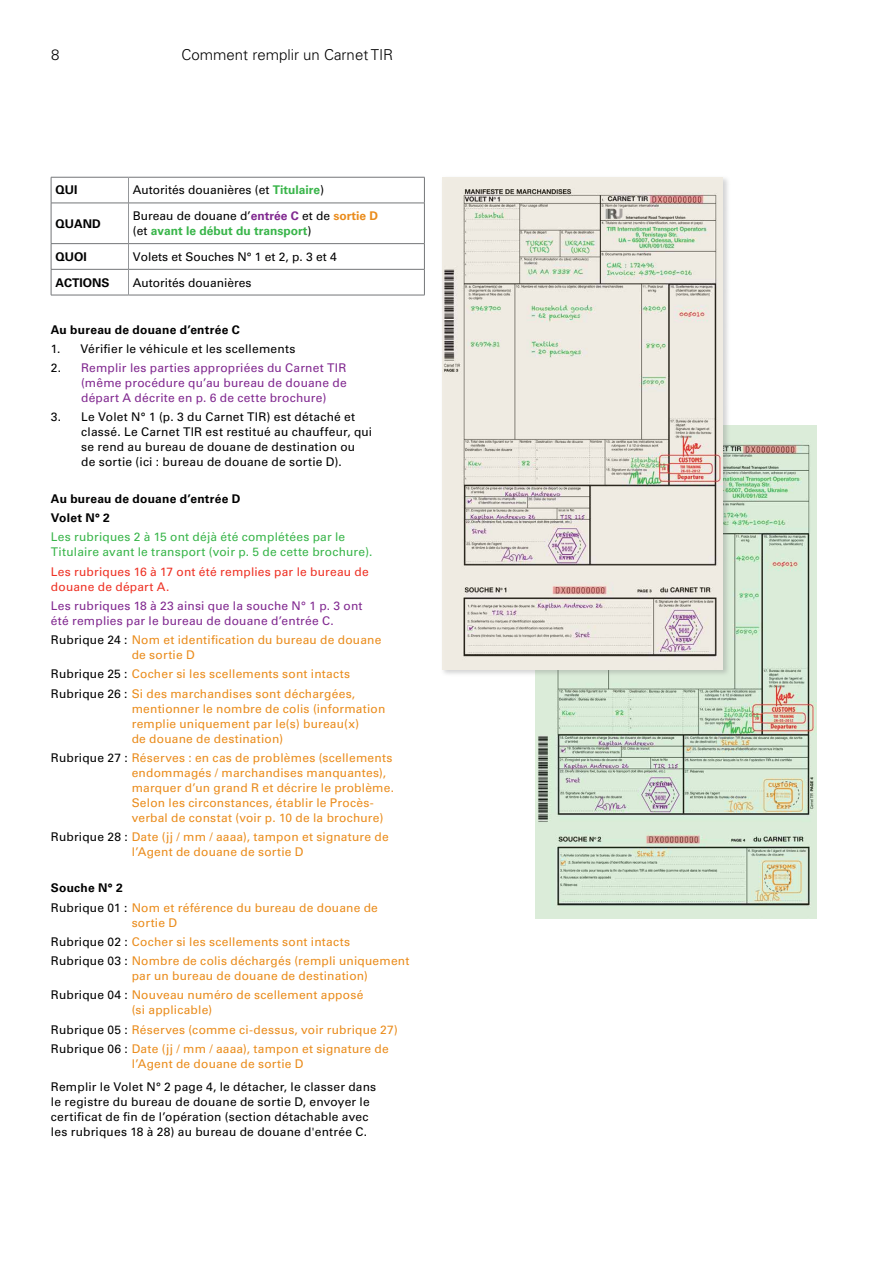
<style>
.page{position:relative;width:893px;height:1263px;background:#fff}
.page>*{position:absolute;margin:0;border:0;box-sizing:border-box;transform-origin:0 0}
.t1{font:300 15px "Univers LT Std";color:#000}
.t2{font:12px/15px "Univers LT Pro 55 Roman";letter-spacing:.015em;color:#ea8c1c}
.t3{font:12px/15px "Univers LT Pro 55 Roman";letter-spacing:.015em;color:#000}
.t4{font:12px/15px "Univers LT Pro 55 Roman";letter-spacing:.02em;color:#812990;text-align:justify}
.t5{font:12px/15px "Univers LT Pro 55 Roman";letter-spacing:.015em;color:#39b54a}
.t6{font:700 12px/19.2px "Univers LT Pro 65";letter-spacing:.02em;color:#000}
.t7{font:12px/15px "Univers LT Pro 55 Roman";letter-spacing:.02em;color:#ee3124}
.t8{font:700 12px "Univers LT Pro 65";color:#39b54a}
.t9{font:700 12px "Univers LT Pro 65";color:#000}
.s1{font-family:"Univers LT Pro 65";font-weight:700;color:#39b54a}
.s2{font-family:"Univers LT Pro 65";font-weight:700;color:#812990}
.s3{font-family:"Univers LT Pro 65";font-weight:700;color:#ea8c1c}
.s4{font-family:"Univers LT Pro 55 Roman";font-weight:400;color:#000}
.s5{color:#000}
</style>
<div class="page">
<img style="left:536px;top:426px;width:280px;height:492px">
<hr style="left:51px;top:177px;width:77px;height:1px;background:#747678">
<svg style="left:51px;top:177px;width:1px;height:26px"></svg>
<hr style="left:128px;top:177px;width:297px;height:1px;background:#747678">
<svg style="left:424px;top:177px;width:1px;height:26px"></svg>
<svg style="left:128px;top:177px;width:1px;height:26px"></svg>
<hr style="left:51px;top:203px;width:77px;height:1px;background:#747678">
<hr style="left:51px;top:203px;width:1px;height:40px;background:#747678">
<hr style="left:128px;top:203px;width:297px;height:1px;background:#747678">
<hr style="left:424px;top:203px;width:1px;height:40px;background:#747678">
<hr style="left:128px;top:203px;width:1px;height:40px;background:#95979a">
<hr style="left:51px;top:243px;width:77px;height:1px;background:#747678">
<hr style="left:128px;top:243px;width:297px;height:1px;background:#747678">
<hr style="left:51px;top:269px;width:77px;height:1px;background:#747678">
<svg style="left:51px;top:244px;width:1px;height:51px"></svg>
<hr style="left:51px;top:295px;width:77px;height:1px;background:#747678">
<hr style="left:128px;top:269px;width:297px;height:1px;background:#747678">
<svg style="left:424px;top:244px;width:1px;height:51px"></svg>
<hr style="left:128px;top:295px;width:297px;height:1px;background:#747678">
<svg style="left:128px;top:244px;width:1px;height:51px"></svg>
<div style="left:441px;top:175px;width:289px;height:502px;background:#6d6e71;opacity:.3"></div>
<img style="left:442px;top:177px;width:281px;height:492px">
<p class="t1" style="left:51px;top:46px;width:10px">8</p>
<p class="t1" style="left:182px;top:46px;width:213px">Comment remplir un Carnet TIR</p>
<p class="t6" style="left:55px;top:181px;width:24px">QUI</p>
<p class="t3" style="left:133px;top:183px;width:193px">Autorités douanières (et <span class="s1">Titulaire</span>)</p>
<p class="t6" style="left:55px;top:214px;width:47px">QUAND</p>
<p class="t3" style="left:133px;top:208px;width:247px">Bureau de douane d’<span class="s2">entrée C</span> et de <span class="s3">sortie D</span></p>
<p class="t8" style="left:133px;top:224px;width:180px"><span class="s4">(et</span> avant le début du transport<span class="s4">)</span></p>
<p class="t6" style="left:55px;top:247px;width:33px">QUOI</p>
<p class="t3" style="left:133px;top:249px;width:206px">Volets et Souches N° 1 et 2, p. 3 et 4</p>
<p class="t9" style="left:55px;top:275px;width:56px">ACTIONS</p>
<p class="t3" style="left:133px;top:275px;width:120px">Autorités douanières</p>
<p class="t6" style="left:51px;top:320px;width:190px">Au bureau de douane d’entrée C</p>
<p class="t3" style="left:51px;top:341px;width:11px">1.</p>
<p class="t3" style="left:81px;top:341px;width:216px">Vérifier le véhicule et les scellements</p>
<p class="t3" style="left:51px;top:360px;width:12px">2.</p>
<p class="t4" style="left:81px;top:360px;width:267px">Remplir les parties appropriées du Carnet TIR (même procédure qu’au bureau de douane de départ A décrite en p. 6 de cette brochure)</p>
<p class="t3" style="left:51px;top:410px;width:12px">3.</p>
<p class="t3" style="left:81px;top:410px;width:293px">Le Volet N° 1 (p. 3 du Carnet TIR) est détaché et classé. Le Carnet TIR est restitué au chauffeur, qui se rend au bureau de douane de destination ou de sortie (ici : bureau de douane de sortie D).</p>
<p class="t6" style="left:51px;top:489px;width:191px">Au bureau de douane d’entrée D<br>Volet N° 2</p>
<p class="t5" style="left:51px;top:529px;width:323px">Les rubriques 2 à 15 ont déjà été complétées par le<br>Titulaire avant le transport (voir p. 5 de cette brochure).</p>
<p class="t7" style="left:51px;top:564px;width:319px">Les rubriques 16 à 17 ont été remplies par le bureau de douane de départ A.</p>
<p class="t4" style="left:51px;top:598px;width:313px">Les rubriques 18 à 23 ainsi que la souche N° 1 p. 3 ont été remplies par le bureau de douane d’entrée C.</p>
<p class="t2" style="left:132px;top:632px;width:251px;text-indent:-81px"><span class="s5">Rubrique 24 :</span> Nom et identification du bureau de douane de sortie D</p>
<p class="t2" style="left:51px;top:664px;width:306px;line-height:19.2px"><span class="s5">Rubrique 25 :</span> Cocher si les scellements sont intacts<br><span class="s5">Rubrique 26 :</span> Si des marchandises sont déchargées,</p>
<p class="t2" style="left:132px;top:701px;width:255px">mentionner le nombre de colis (information remplie uniquement par le(s) bureau(x)<br>de douane de destination)</p>
<p class="t2" style="left:132px;top:750px;width:264px;text-indent:-81px"><span class="s5">Rubrique 27 :</span> Réserves : en cas de problèmes (scellements endommagés / marchandises manquantes), marquer d’un grand R et décrire le problème.<br>Selon les circonstances, établir le Procès&shy;verbal de constat (voir p. 10 de la brochure)</p>
<p class="t2" style="left:51px;top:829px;width:339px;text-align:center"><span class="s5">Rubrique 28 :</span> Date (jj / mm / aaaa), tampon et signature de l’Agent de douane de sortie D</p>
<p class="t6" style="left:51px;top:878px;width:73px">Souche N° 2</p>
<p class="t2" style="left:132px;top:900px;width:248px;text-indent:-81px"><span class="s5">Rubrique 01 :</span> Nom et référence du bureau de douane de sortie D</p>
<p class="t2" style="left:51px;top:932px;width:360px;line-height:19.2px"><span class="s5">Rubrique 02 :</span> Cocher si les scellements sont intacts<br><span class="s5">Rubrique 03 :</span> Nombre de colis déchargés (rempli uniquement</p>
<p class="t2" style="left:51px;top:966px;width:318px;line-height:19.2px;text-indent:81px">par un bureau de douane de destination)<br><span class="s5">Rubrique 04 :</span> Nouveau numéro de scellement apposé</p>
<p class="t2" style="left:51px;top:1000px;width:348px;line-height:19.2px;text-indent:81px">(si applicable)<br><span class="s5">Rubrique 05 :</span> Réserves (comme ci-dessus, voir rubrique 27)<br><span class="s5">Rubrique 06 :</span> Date (jj / mm / aaaa), tampon et signature de</p>
<p class="t2" style="left:132px;top:1056px;width:173px">l’Agent de douane de sortie D</p>
<p class="t3" style="left:51px;top:1079px;width:327px">Remplir le Volet N° 2 page 4, le détacher, le classer dans le registre du bureau de douane de sortie D, envoyer le certificat de fin de l’opération (section détachable avec les rubriques 18 à 28) au bureau de douane d'entrée C.</p>
</div>
